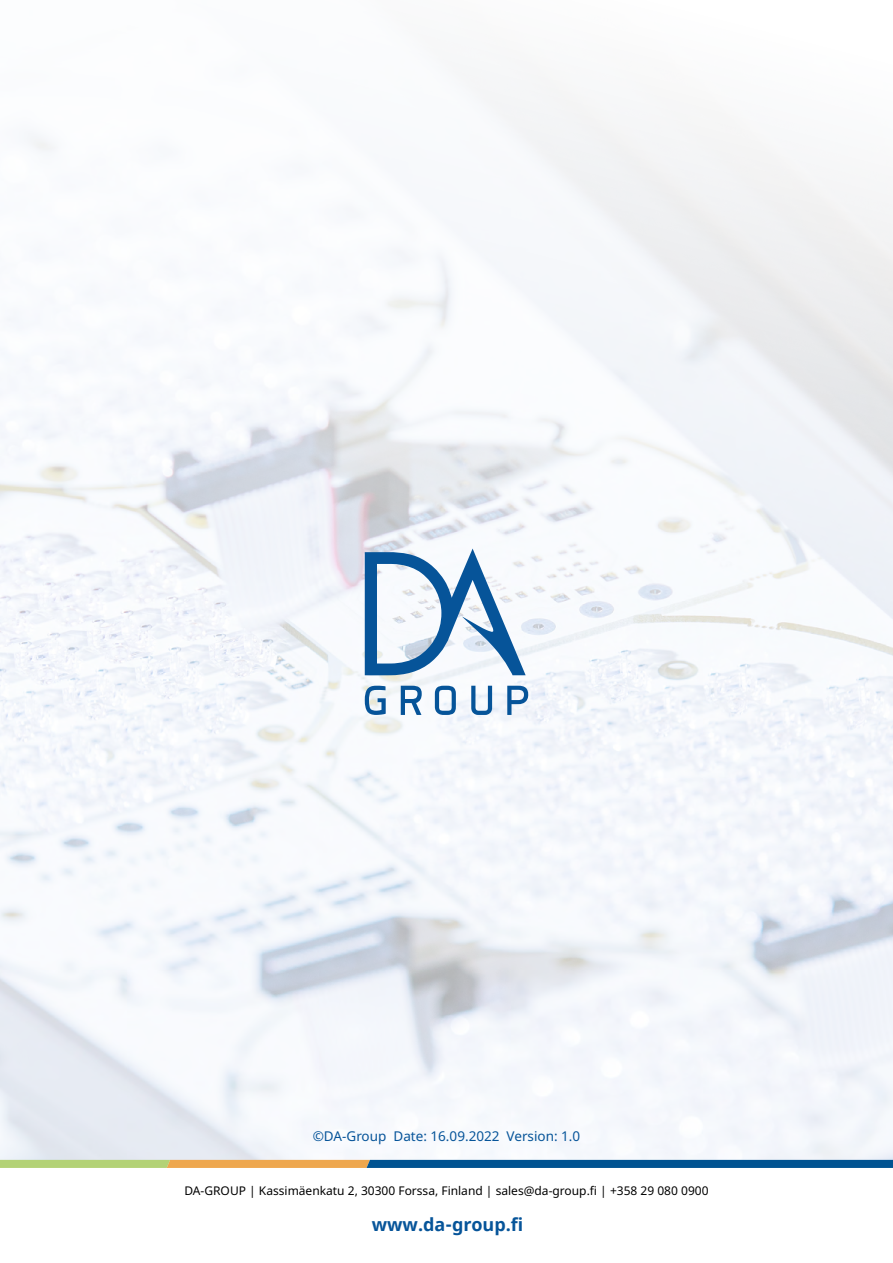
<style>
.page{position:relative;width:893px;height:1263px;background:#fff}
.page>*{position:absolute;margin:0;border:0;box-sizing:border-box;transform-origin:0 0}
.t1{font:700 18px "Noto Sans";color:#065499}
.t2{font:13.5px "Noto Sans";color:#065499}
.t3{font:12px "Noto Sans";color:#000}
</style>
<div class="page">
<svg style="left:471px;top:686px;width:21px;height:29px"></svg>
<svg style="left:365px;top:686px;width:21px;height:29px"></svg>
<svg style="left:401px;top:686px;width:21px;height:29px"></svg>
<svg style="left:507px;top:686px;width:21px;height:29px"></svg>
<svg style="left:435px;top:686px;width:21px;height:29px"></svg>
<svg style="left:365px;top:549px;width:161px;height:126px"></svg>
<svg style="left:0;top:1160px;width:893px;height:8px;background:#577e7d"></svg>
<p class="t2" style="left:313px;top:1127px;width:269px">©DA-Group Date: 16.09.2022 Version: 1.0</p>
<p class="t3" style="left:184px;top:1182px;width:526px">DA-GROUP | Kassimäenkatu 2, 30300 Forssa, Finland | sales@da-group.fi | +358 29 080 0900</p>
<h1 class="t1" style="left:372px;top:1211px;width:153px">www.da-group.fi</h1>
</div>
